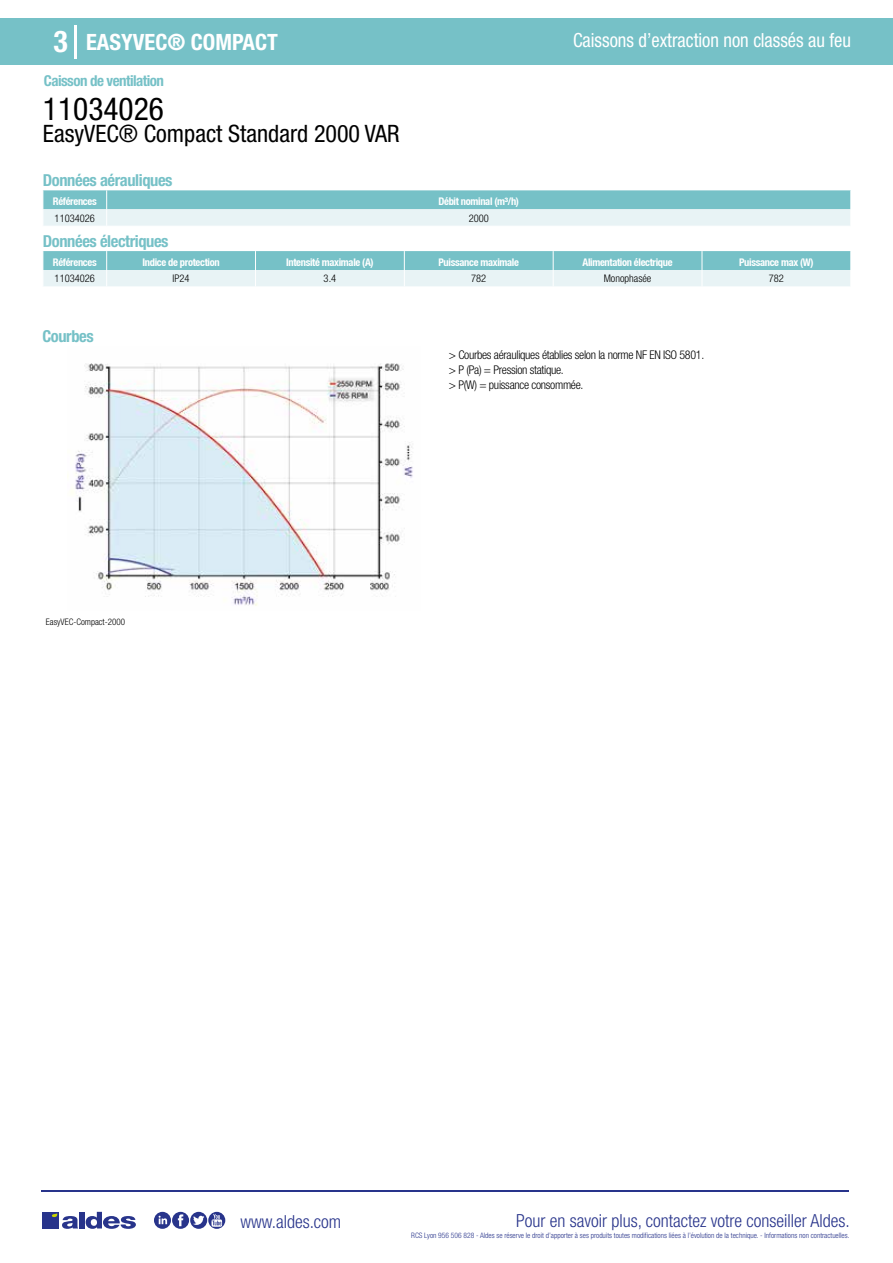
<style>
.page{position:relative;width:893px;height:1263px;background:#fff}
.page>*{position:absolute;margin:0;border:0;box-sizing:border-box;transform-origin:0 0}
.t1{font:condensed 31.5px "Helvetica Neue LT Std";color:#000}
.t2{font:700 condensed 30px "Helvetica Neue LT Std";color:#fff}
.t3{font:condensed 24px "Helvetica Neue LT Std";color:#000}
.t4{font:700 condensed 22.5px "Helvetica Neue LT Std";color:#fff}
.t5{font:condensed 19.5px "Helvetica Neue LT Std";color:#fff;scale:.95 1}
.t6{font:300 condensed 18px "Helvetica Neue";color:#28348b}
.t7{font:700 condensed 16.5px "Helvetica Neue LT Std";letter-spacing:-.025em;color:#76c1c7}
.t8{font:700 condensed 15px "Helvetica Neue LT Std";letter-spacing:-.035em;color:#76c1c7}
.t9{font:300 condensed 12px/15px "Helvetica Neue LT Std";letter-spacing:-.025em;color:#000}
.t10{font:700 condensed 10.5px "Helvetica Neue";letter-spacing:-.03em;color:#fff}
.t11{font:300 condensed 10.5px "Helvetica Neue";color:#000}
.t12{font:300 condensed 9px "Helvetica Neue";color:#000}
.t13{font:300 condensed 7.5px "Helvetica Neue";color:#28348b}
</style>
<div class="page">
<div style="left:0;top:18px;width:893px;height:46px;background:#76c1c7"></div>
<hr style="left:74px;top:25px;width:2px;height:33px;background:#fff">
<hr style="left:41px;top:1190px;width:808px;height:1px;background:#28348b">
<svg style="left:154px;top:1212px;width:71px;height:17px"></svg>
<div style="left:42px;top:1212px;width:17px;height:16px;background:#28348b"></div>
<div style="left:79px;top:1212px;width:5px;height:16px;background:#28348b"></div>
<svg style="left:86px;top:1212px;width:50px;height:17px"></svg>
<svg style="left:52px;top:1213px;width:26px;height:16px"></svg>
<svg style="left:43px;top:190px;width:808px;height:36px;background:#add9dd"></svg>
<svg style="left:43px;top:251px;width:808px;height:35px;background:#abd8dc"></svg>
<img style="left:71px;top:363px;width:342px;height:243px">
<h2 class="t2" style="left:54px;top:24px;width:16px">3</h2>
<h3 class="t4" style="left:86px;top:28px;width:193px">EASYVEC® COMPACT</h3>
<h3 class="t5" style="left:573px;top:29px;width:294px">Caissons d’extraction non classés au feu</h3>
<h3 class="t8" style="left:44px;top:71px;width:122px">Caisson de ventilation</h3>
<h1 class="t1" style="left:43px;top:91px;width:122px">11034026</h1>
<h3 class="t3" style="left:43px;top:120px;width:358px">EasyVEC® Compact Standard 2000 VAR</h3>
<h3 class="t7" style="left:43px;top:170px;width:131px">Données aérauliques</h3>
<h3 class="t10" style="left:53px;top:195px;width:45px">Références</h3>
<h3 class="t10" style="left:438px;top:195px;width:82px">Débit nominal (m³/h)</h3>
<h3 class="t11" style="left:55px;top:212px;width:42px">11034026</h3>
<h3 class="t11" style="left:469px;top:212px;width:22px">2000</h3>
<h3 class="t7" style="left:43px;top:231px;width:127px">Données électriques</h3>
<h3 class="t10" style="left:53px;top:255px;width:45px">Références</h3>
<h3 class="t10" style="left:143px;top:255px;width:79px">Indice de protection</h3>
<h3 class="t10" style="left:286px;top:255px;width:89px">Intensité maximale (A)</h3>
<h3 class="t10" style="left:438px;top:255px;width:82px">Puissance maximale</h3>
<h3 class="t10" style="left:582px;top:255px;width:92px">Alimentation électrique</h3>
<h3 class="t10" style="left:739px;top:255px;width:76px">Puissance max (W)</h3>
<h3 class="t11" style="left:55px;top:273px;width:42px">11034026</h3>
<h3 class="t11" style="left:173px;top:273px;width:19px">IP24</h3>
<h3 class="t11" style="left:324px;top:273px;width:14px">3.4</h3>
<h3 class="t11" style="left:471px;top:273px;width:17px">782</h3>
<h3 class="t11" style="left:604px;top:273px;width:49px">Monophasée</h3>
<h3 class="t11" style="left:769px;top:273px;width:17px">782</h3>
<h3 class="t7" style="left:43px;top:326px;width:53px">Courbes</h3>
<p class="t12" style="left:46px;top:616px;width:81px">EasyVEC-Compact-2000</p>
<h3 class="t9" style="left:449px;top:347px;width:257px">&gt; Courbes aérauliques établies selon la norme NF EN ISO 5801. &gt; P (Pa) = Pression statique.<br>&gt; P(W) = puissance consommée.</h3>
<h3 class="t6" style="left:240px;top:1211px;width:102px">www.aldes.com</h3>
<h3 class="t6" style="left:516px;top:1211px;width:335px">Pour en savoir plus, contactez votre conseiller Aldes.</h3>
<p class="t13" style="left:411px;top:1230px;width:440px">RCS Lyon 956 506 828 - Aldes se réserve le droit d’apporter à ses produits toutes modifications liées à l’évolution de la technique. - Informations non contractuelles.</p>
</div>
